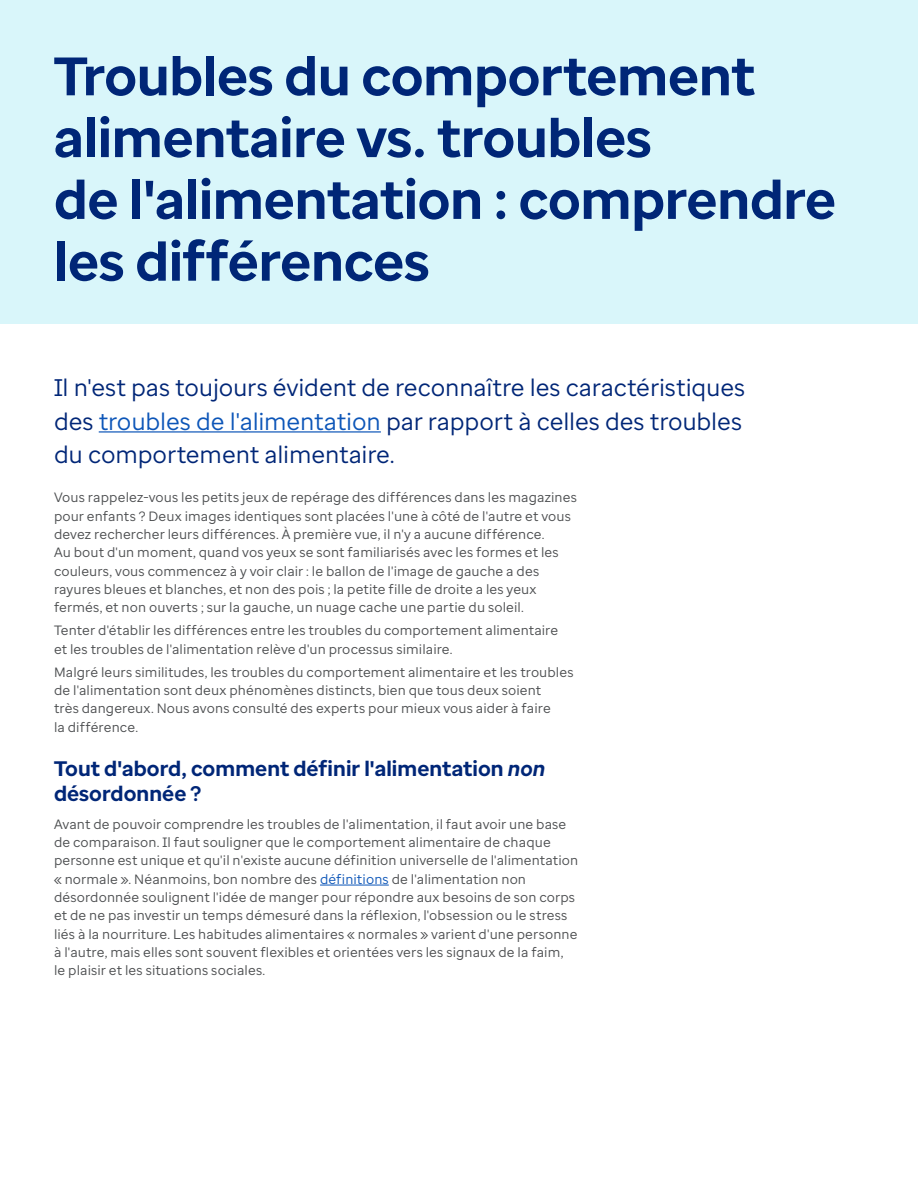
<style>
.page{position:relative;width:918px;height:1188px;background:#fff}
.page>*{position:absolute;margin:0;border:0;box-sizing:border-box;transform-origin:0 0}
.Headline{font:700 54px/61.8px "Enterprise Sans";letter-spacing:-.005em;color:#002677}
.Intro{font:24px/33.6px "Enterprise Sans";letter-spacing:-.005em;color:#002677}
.Subhead{font:700 21px/24.6px "Enterprise Sans";letter-spacing:.005em;color:#002677}
.Arial-Body{font:13.5px/18.3px "Enterprise Sans";letter-spacing:.01em;color:#4b4d4f}
.Body{font:13.5px/18.3px "Enterprise Sans";letter-spacing:.01em;color:#4b4d4f}
.s1{color:#0c55b8}
.s2{font-style:italic}
</style>
<div class="page">
<div style="left:0;top:0;width:918px;height:324px;background:#d9f6fa"></div>
<hr style="left:320px;top:885px;width:69px;height:1px;background:#0c55b8">
<hr style="left:99px;top:431px;width:282px;height:2px;background:#0c55b8">
<p class="Headline" style="left:54px;top:46px;width:784px">Troubles du comportement alimentaire vs. troubles<br>de l'alimentation : comprendre les différences</p>
<p class="Intro" style="left:54px;top:370px;width:693px">Il n'est pas toujours évident de reconnaître les caractéristiques des <span class="s1">troubles de l'alimentation</span> par rapport à celles des troubles du comportement alimentaire.</p>
<p class="Arial-Body" style="left:54px;top:488px;width:525px">Vous rappelez-vous les petits jeux de repérage des différences dans les magazines pour enfants ? Deux images identiques sont placées l'une à côté de l'autre et vous devez rechercher leurs différences. À première vue, il n'y a aucune différence.<br>Au bout d'un moment, quand vos yeux se sont familiarisés avec les formes et les couleurs, vous commencez à y voir clair : le ballon de l'image de gauche a des rayures bleues et blanches, et non des pois ; la petite fille de droite a les yeux fermés, et non ouverts ; sur la gauche, un nuage cache une partie du soleil.</p>
<p class="Arial-Body" style="left:54px;top:621px;width:506px">Tenter d'établir les différences entre les troubles du comportement alimentaire et les troubles de l'alimentation relève d'un processus similaire.</p>
<p class="Arial-Body" style="left:54px;top:663px;width:521px">Malgré leurs similitudes, les troubles du comportement alimentaire et les troubles de l'alimentation sont deux phénomènes distincts, bien que tous deux soient<br>très dangereux. Nous avons consulté des experts pour mieux vous aider à faire<br>la différence.</p>
<p class="Subhead" style="left:54px;top:756px;width:493px">Tout d'abord, comment définir l'alimentation <span class="s2">non </span>désordonnée ?</p>
<p class="Body" style="left:54px;top:815px;width:526px">Avant de pouvoir comprendre les troubles de l'alimentation, il faut avoir une base de comparaison. Il faut souligner que le comportement alimentaire de chaque personne est unique et qu'il n'existe aucune définition universelle de l'alimentation « normale ». Néanmoins, bon nombre des <span class="s1">définitions</span> de l'alimentation non désordonnée soulignent l'idée de manger pour répondre aux besoins de son corps et de ne pas investir un temps démesuré dans la réflexion, l'obsession ou le stress liés à la nourriture. Les habitudes alimentaires « normales » varient d'une personne à l'autre, mais elles sont souvent flexibles et orientées vers les signaux de la faim,<br>le plaisir et les situations sociales.</p>
</div>
